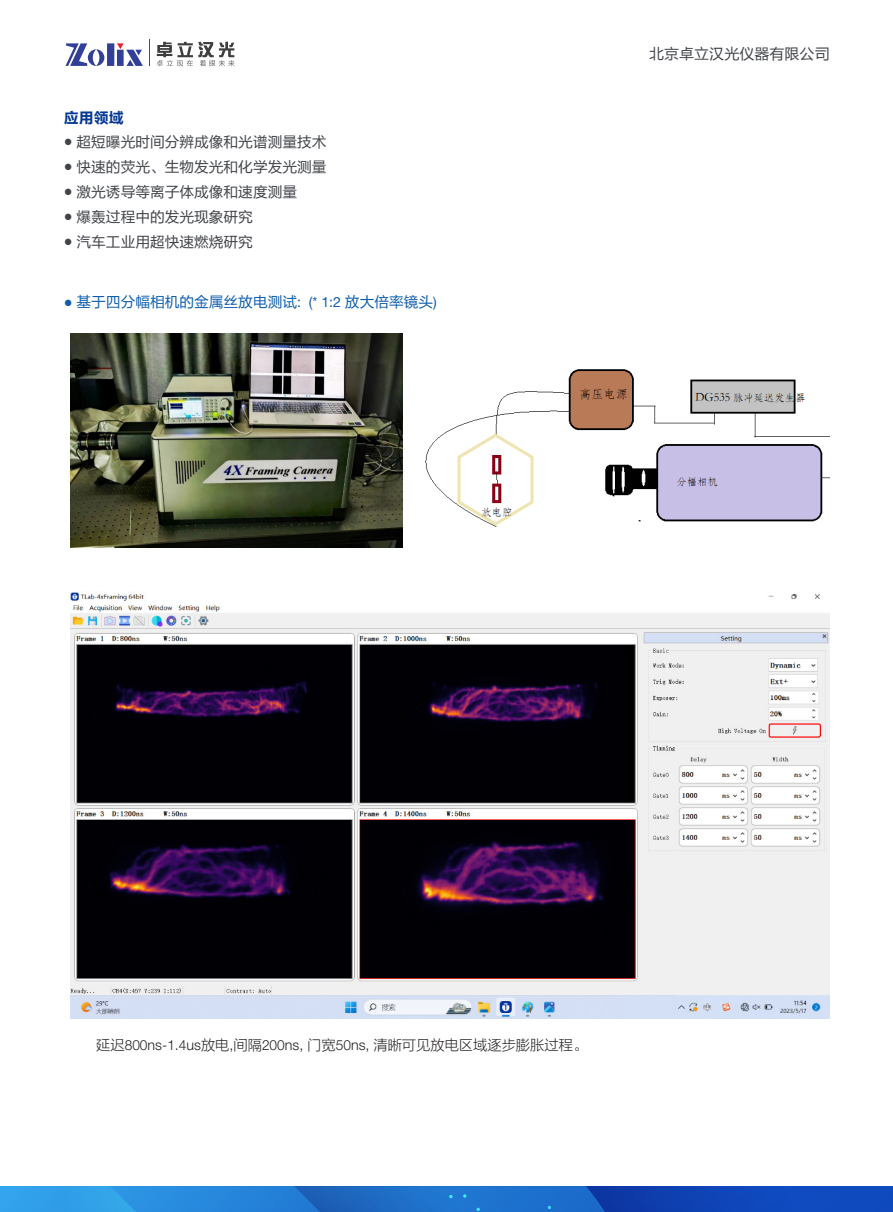
<style>
.page{position:relative;width:893px;height:1212px;background:#fff}
.page>*{position:absolute;margin:0;border:0;box-sizing:border-box;transform-origin:0 0}
.t1{font:15px "FZLTHK GBK1 0";color:#404348}
.粗小标题{font:15px "FZLTCHK GBK1 0";color:#053893}
.t2{font:14.7px "FZLTHK GBK1 0";color:#404348}
.t3{font:14.7px "FZLTHK GBK1 0";color:#0d5dac}
.正文-黑{font:14.25px "FZLTXHK GBK1 0";color:#231f20}
.s1{font-family:"Times New Roman"}
.s2{font-family:"Helvetica Neue LT Pro";font-size:14.1px}
.s3{font-family:"Helvetica Neue LT Pro";font-weight:300;font-size:13.95px}
.s4{font-family:"Helvetica Neue LT Pro";font-weight:300}
</style>
<div class="page">
<svg style="left:0;top:1186px;width:893px;height:26px;background:#1d6cca"></svg>
<svg style="left:65px;top:39px;width:170px;height:28px"></svg>
<img style="left:71px;top:592px;width:758px;height:426px">
<img style="left:425px;top:369px;width:404px;height:158px">
<img style="left:71px;top:333px;width:332px;height:215px">
<p class="粗小标题" style="left:64px;top:109px;width:61px">应用领域</p>
<p class="t2" style="left:64px;top:133px;width:264px"><span class="s1">●</span> 超短曝光时间分辨成像和光谱测量技术</p>
<p class="t2" style="left:64px;top:159px;width:264px"><span class="s1">●</span> 快速的荧光、生物发光和化学发光测量</p>
<p class="t2" style="left:64px;top:184px;width:235px"><span class="s1">●</span> 激光诱导等离子体成像和速度测量</p>
<p class="t2" style="left:64px;top:209px;width:191px"><span class="s1">●</span> 爆轰过程中的发光现象研究</p>
<p class="t2" style="left:64px;top:234px;width:191px"><span class="s1">●</span> 汽车工业用超快速燃烧研究</p>
<p class="t3" style="left:64px;top:294px;width:375px"><span class="s1">●</span> 基于四分幅相机的金属丝放电测试<span class="s2">: (* 1:2</span> 放大倍率镜头<span class="s2">)</span></p>
<p class="t1" style="left:649px;top:46px;width:182px">北京卓立汉光仪器有限公司</p>
<p class="正文-黑" style="left:96px;top:1038px;width:492px">延迟<span class="s3">800</span><span class="s4">ns-</span><span class="s3">1</span><span class="s4">.</span><span class="s3">4</span><span class="s4">us</span>放电<span class="s4">,</span>间隔<span class="s3">200</span><span class="s4">ns,</span> 门宽<span class="s3">50</span><span class="s4">ns,</span> 清晰可见放电区域逐步膨胀过程。</p>
</div>
